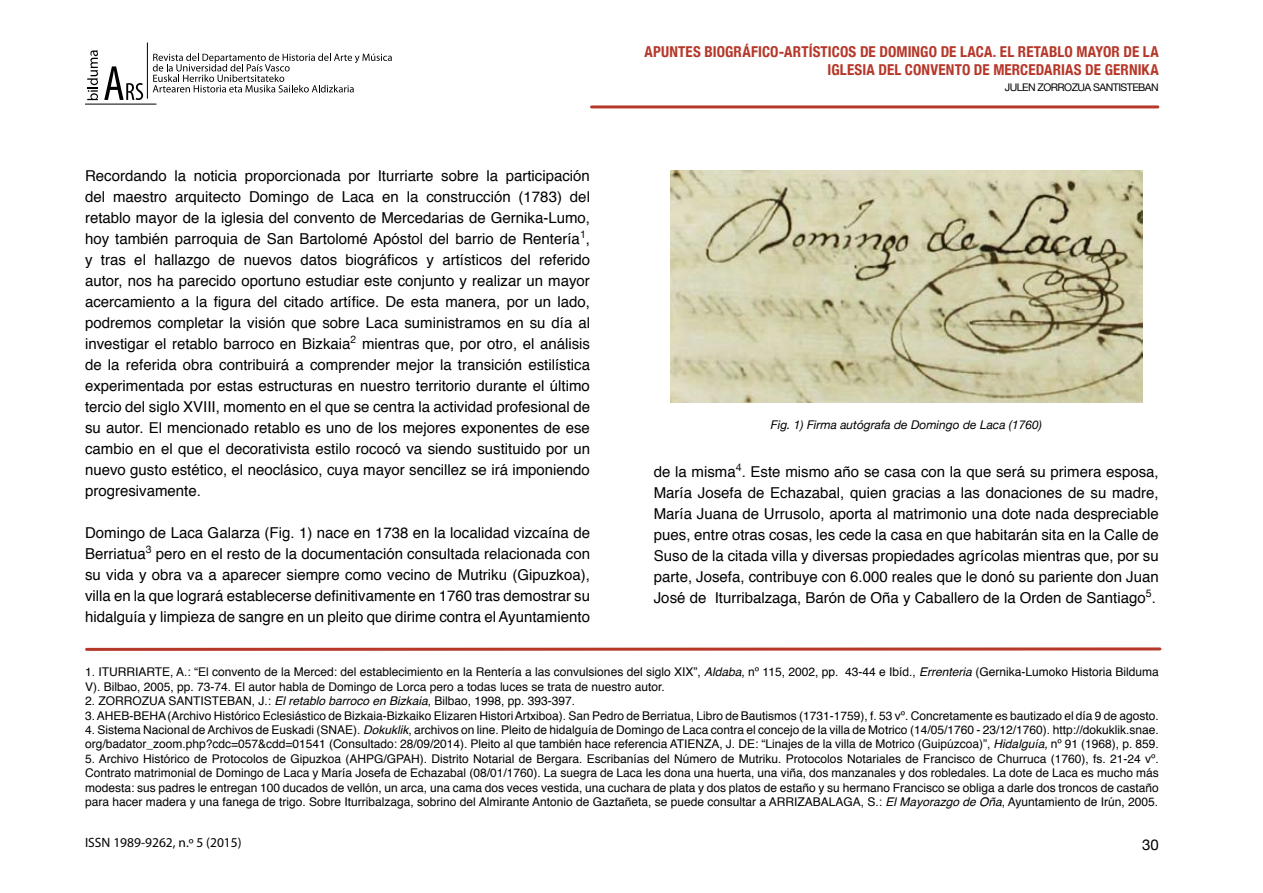
<style>
.page{position:relative;width:1263px;height:893px;background:#fff}
.page>*{position:absolute;margin:0;border:0;box-sizing:border-box;transform-origin:0 0}
.t1{font:15px/21px "Helvetica";color:#000;text-align:justify}
.t2{font:700 condensed 15px/18px "Helvetica Neue";letter-spacing:.01em;color:#b63729;text-align:right}
.t3{font:15px "Helvetica Neue";color:#000}
.t4{font:13.5px "Myriad Pro";color:#000}
.t5{font:12px/14.4px "Helvetica";color:#000}
.t6{font:italic 12px "Helvetica Neue";color:#000}
.t7{font:10.5px "Helvetica Neue";letter-spacing:-.05em;color:#000}
.s1{font-style:italic}
</style>
<div class="page">
<svg style="left:104px;top:66px;width:39px;height:34px"></svg>
<svg style="left:87px;top:50px;width:11px;height:50px"></svg>
<hr style="left:85px;top:104px;width:71px;height:1px;background:#000">
<svg style="left:153px;top:53px;width:239px;height:39px"></svg>
<hr style="left:147px;top:43px;width:1px;height:56px;background:#000">
<hr style="left:591px;top:105px;width:567px;height:3px;background:#b53829">
<svg style="left:87px;top:647px;width:1073px;height:4px;background:#c7695d"></svg>
<img style="left:671px;top:170px;width:472px;height:233px">
<p class="t2" style="left:645px;top:42px;width:516px">APUNTES BIOGRÁFICO-ARTÍSTICOS DE DOMINGO DE LACA. EL RETABLO MAYOR DE LA<br>IGLESIA DEL CONVENTO DE MERCEDARIAS DE GERNIKA</p>
<p class="t1" style="left:85px;top:166px;width:506px">Recordando la noticia proporcionada por Iturriarte sobre la participación del maestro arquitecto Domingo de Laca en la construcción (1783) del retablo mayor de la iglesia del convento de Mercedarias de Gernika-Lumo, hoy también parroquia de San Bartolomé Apóstol del barrio de Rentería<sup>1</sup>, y tras el hallazgo de nuevos datos biográficos y artísticos del referido autor, nos ha parecido oportuno estudiar este conjunto y realizar un mayor acercamiento a la figura del citado artífice. De esta manera, por un lado, podremos completar la visión que sobre Laca suministramos en su día al investigar el retablo barroco en Bizkaia<sup>2</sup> mientras que, por otro, el análisis de la referida obra contribuirá a comprender mejor la transición estilística experimentada por estas estructuras en nuestro territorio durante el último tercio del siglo XVIII, momento en el que se centra la actividad profesional de su autor. El mencionado retablo es uno de los mejores exponentes de ese cambio en el que el decorativista estilo rococó va siendo sustituido por un nuevo gusto estético, el neoclásico, cuya mayor sencillez se irá imponiendo progresivamente.</p>
<p class="t1" style="left:85px;top:523px;width:506px">Domingo de Laca Galarza (Fig. 1) nace en 1738 en la localidad vizcaína de Berriatua<sup>3</sup> pero en el resto de la documentación consultada relacionada con su vida y obra va a aparecer siempre como vecino de Mutriku (Gipuzkoa), villa en la que logrará establecerse definitivamente en 1760 tras demostrar su hidalguía y limpieza de sangre en un pleito que dirime contra el Ayuntamiento</p>
<p class="t7" style="left:1005px;top:81px;width:155px">JULEN ZORROZUA SANTISTEBAN</p>
<p class="t6" style="left:771px;top:417px;width:272px">Fig. 1) Firma autógrafa de Domingo de Laca (1760)</p>
<p class="t1" style="left:654px;top:461px;width:506px">de la misma<sup>4</sup>. Este mismo año se casa con la que será su primera esposa, María Josefa de Echazabal, quien gracias a las donaciones de su madre, María Juana de Urrusolo, aporta al matrimonio una dote nada despreciable pues, entre otras cosas, les cede la casa en que habitarán sita en la Calle de Suso de la citada villa y diversas propiedades agrícolas mientras que, por su parte, Josefa, contribuye con 6.000 reales que le donó su pariente don Juan José de Iturribalzaga, Barón de Oña y Caballero de la Orden de Santiago<sup>5</sup>.</p>
<p class="t5" style="left:85px;top:665px;width:1075px">1. ITURRIARTE, A.: “El convento de la Merced: del establecimiento en la Rentería a las convulsiones del siglo XIX”, <span class="s1">Aldaba</span>, nº 115, 2002, pp. 43-44 e Ibíd., <span class="s1">Errenteria</span> (Gernika-Lumoko Historia Bilduma<br>V). Bilbao, 2005, pp. 73-74. El autor habla de Domingo de Lorca pero a todas luces se trata de nuestro autor.</p>
<p class="t5" style="left:85px;top:694px;width:492px">2. ZORROZUA SANTISTEBAN, J.: <span class="s1">El retablo barroco en Bizkaia</span>, Bilbao, 1998, pp. 393-397.</p>
<p class="t5" style="left:85px;top:708px;width:1075px">3. AHEB-BEHA (Archivo Histórico Eclesiástico de Bizkaia-Bizkaiko Elizaren Histori Artxiboa). San Pedro de Berriatua, Libro de Bautismos (1731-1759), f. 53 vº. Concretamente es bautizado el día 9 de agosto.</p>
<p class="t5" style="left:85px;top:723px;width:1075px">4. Sistema Nacional de Archivos de Euskadi (SNAE). <span class="s1">Dokuklik</span>, archivos on line. Pleito de hidalguía de Domingo de Laca contra el concejo de la villa de Motrico (14/05/1760 - 23/12/1760). http://dokuklik.snae. org/badator_zoom.php?cdc=057&amp;cdd=01541 (Consultado: 28/09/2014). Pleito al que también hace referencia ATIENZA, J. DE: “Linajes de la villa de Motrico (Guipúzcoa)”, <span class="s1">Hidalguía,</span> nº 91 (1968), p. 859.</p>
<p class="t5" style="left:85px;top:752px;width:1075px;text-align:justify">5. Archivo Histórico de Protocolos de Gipuzkoa (AHPG/GPAH). Distrito Notarial de Bergara. Escribanías del Número de Mutriku. Protocolos Notariales de Francisco de Churruca (1760), fs. 21-24 vº.<br>Contrato matrimonial de Domingo de Laca y María Josefa de Echazabal (08/01/1760). La suegra de Laca les dona una huerta, una viña, dos manzanales y dos robledales. La dote de Laca es mucho más modesta: sus padres le entregan 100 ducados de vellón, un arca, una cama dos veces vestida, una cuchara de plata y dos platos de estaño y su hermano Francisco se obliga a darle dos troncos de castaño para hacer madera y una fanega de trigo. Sobre Iturribalzaga, sobrino del Almirante Antonio de Gaztañeta, se puede consultar a ARRIZABALAGA, S.: <span class="s1">El Mayorazgo de Oña</span>, Ayuntamiento de Irún, 2005.</p>
<p class="t4" style="left:85px;top:835px;width:158px">ISSN 1989-9262, n.º 5 (2015)</p>
<p class="t3" style="left:1142px;top:836px;width:18px">30</p>
</div>
